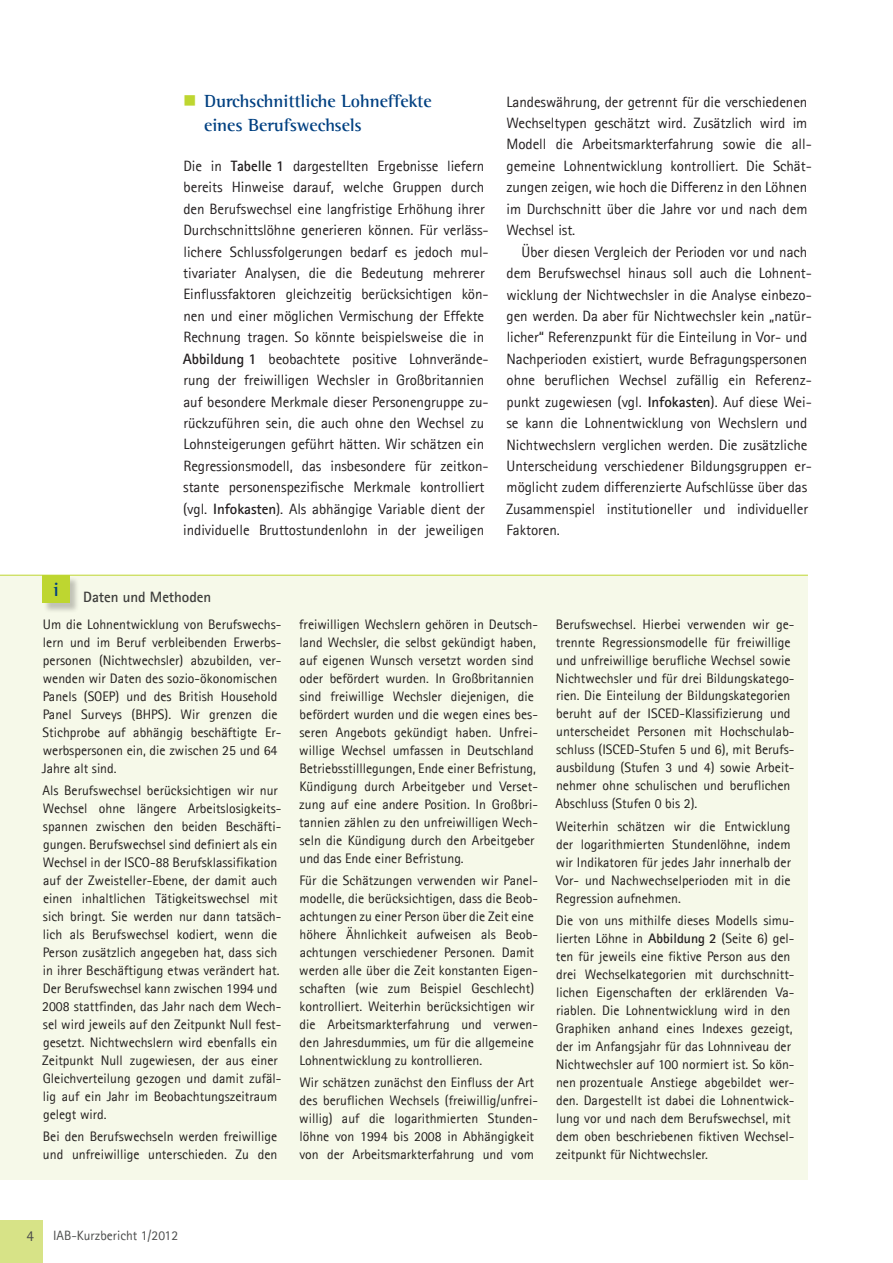
<style>
.page{position:relative;width:893px;height:1263px;background:#fff}
.page>*{position:absolute;margin:0;border:0;box-sizing:border-box;transform-origin:0 0}
.t1{font:700 19.5px "Agfa Rotis Semi Serif";color:#014081}
.t2{font:700 18px/24px "Agfa Rotis Semi Serif";letter-spacing:-.005em;color:#014081}
.t3{font:15px/21.5px "Agfa Rotis Sans Serif";letter-spacing:-.005em;color:#231f20}
.t4{font:700 15px "Agfa Rotis Sans Serif";letter-spacing:-.005em;color:#3e3e3c}
.t5{font:15px "Agfa Rotis Sans Serif";color:#4b4c4b}
.t6{font:13.8px/18px "Agfa Rotis Sans Serif";color:#221e1d}
.t7{font:13.5px "Agfa Rotis Sans Serif";color:#4b4c4b}
.s1{font-weight:700}
</style>
<div class="page">
<div style="left:0;top:575px;width:808px;height:604px;background:#f6f9e9"></div>
<div style="left:43px;top:576px;width:37px;height:37px;background:#231f20;opacity:.25"></div>
<div style="left:43px;top:576px;width:27px;height:27px;background:#bed630"></div>
<hr style="left:0;top:575px;width:808px;height:1px;background:#bed630">
<div style="left:0;top:1220px;width:43px;height:43px;background:#d7e387"></div>
<h2 class="t2" style="left:204px;top:89px;width:229px">Durchschnittliche Lohneffekte eines Berufswechsels</h2>
<p class="t3" style="left:183px;top:155px;width:307px">Die in <span class="s1">Tabelle 1</span> dargestellten Ergebnisse liefern bereits Hinweise darauf, welche Gruppen durch den Berufswechsel eine langfristige Erhöhung ihrer Durchschnittslöhne generieren können. Für verläss&shy;lichere Schlussfolgerungen bedarf es jedoch mul&shy;tivariater Analysen, die die Bedeutung mehrerer Einflussfaktoren gleichzeitig berücksichtigen kön&shy;nen und einer möglichen Vermischung der Effekte Rechnung tragen. So könnte beispielsweise die in <span class="s1">Abbildung 1</span> beobachtete positive Lohnverände&shy;rung der freiwilligen Wechsler in Großbritannien auf besondere Merkmale dieser Personengruppe zu&shy;rückzuführen sein, die auch ohne den Wechsel zu Lohnsteigerungen geführt hätten. Wir schätzen ein Regressionsmodell, das insbesondere für zeitkon&shy;stante personenspezifische Merkmale kontrolliert (vgl. <span class="s1">Infokasten</span>). Als abhängige Variable dient der individuelle Bruttostundenlohn in der jeweiligen</p>
<p class="t3" style="left:506px;top:91px;width:307px">Landeswährung, der getrennt für die verschiedenen Wechseltypen geschätzt wird. Zusätzlich wird im Modell die Arbeitsmarkterfahrung sowie die all&shy;gemeine Lohnentwicklung kontrolliert. Die Schät&shy;zungen zeigen, wie hoch die Differenz in den Löhnen im Durchschnitt über die Jahre vor und nach dem Wechsel ist.</p>
<p class="t3" style="left:506px;top:241px;width:307px;text-indent:16px">Über diesen Vergleich der Perioden vor und nach dem Berufswechsel hinaus soll auch die Lohnent&shy;wicklung der Nichtwechsler in die Analyse einbezo&shy;gen werden. Da aber für Nichtwechsler kein „natür&shy;licher“ Referenzpunkt für die Einteilung in Vor- und Nachperioden existiert, wurde Befragungspersonen ohne beruflichen Wechsel zufällig ein Referenz&shy;punkt zugewiesen (vgl. <span class="s1">Infokasten</span>). Auf diese Wei&shy;se kann die Lohnentwicklung von Wechslern und Nichtwechslern verglichen werden. Die zusätzliche Unterscheidung verschiedener Bildungsgruppen er&shy;möglicht zudem differenzierte Aufschlüsse über das Zusammenspiel institutioneller und individueller Faktoren.</p>
<h1 class="t1" style="left:54px;top:578px;width:7px">i</h1>
<p class="t4" style="left:83px;top:588px;width:129px">Daten und Methoden</p>
<p class="t6" style="left:42px;top:615px;width:241px">Um die Lohnentwicklung von Berufswechs&shy;lern und im Beruf verbleibenden Erwerbs&shy;personen (Nichtwechsler) abzubilden, ver&shy;wenden wir Daten des sozio-ökonomischen Panels (SOEP) und des British Household Panel Surveys (BHPS). Wir grenzen die Stichprobe auf abhängig beschäftigte Er&shy;werbspersonen ein, die zwischen 25 und 64<br>Jahre alt sind.</p>
<p class="t6" style="left:42px;top:781px;width:241px">Als Berufswechsel berücksichtigen wir nur Wechsel ohne längere Arbeitslosigkeits&shy;spannen zwischen den beiden Beschäfti&shy;gungen. Berufswechsel sind definiert als ein Wechsel in der ISCO-88 Berufsklassifikation auf der Zweisteller-Ebene, der damit auch einen inhaltlichen Tätigkeitswechsel mit sich bringt. Sie werden nur dann tatsäch&shy;lich als Berufswechsel kodiert, wenn die Person zusätzlich angegeben hat, dass sich in ihrer Beschäftigung etwas verändert hat.<br>Der Berufswechsel kann zwischen 1994 und 2008 stattfinden, das Jahr nach dem Wech&shy;sel wird jeweils auf den Zeitpunkt Null fest&shy;gesetzt. Nichtwechslern wird ebenfalls ein Zeitpunkt Null zugewiesen, der aus einer Gleichverteilung gezogen und damit zufäl&shy;lig auf ein Jahr im Beobachtungszeitraum gelegt wird.</p>
<p class="t6" style="left:43px;top:1127px;width:236px">Bei den Berufswechseln werden freiwillige und unfreiwillige unterschieden. Zu den</p>
<p class="t6" style="left:299px;top:615px;width:240px">freiwilligen Wechslern gehören in Deutsch&shy;land Wechsler, die selbst gekündigt haben, auf eigenen Wunsch versetzt worden sind oder befördert wurden. In Großbritannien sind freiwillige Wechsler diejenigen, die befördert wurden und die wegen eines bes&shy;seren Angebots gekündigt haben. Unfrei&shy;willige Wechsel umfassen in Deutschland Betriebsstilllegungen, Ende einer Befristung, Kündigung durch Arbeitgeber und Verset&shy;zung auf eine andere Position. In Großbri&shy;tannien zählen zu den unfreiwilligen Wech&shy;seln die Kündigung durch den Arbeitgeber und das Ende einer Befristung.</p>
<p class="t6" style="left:299px;top:871px;width:240px">Für die Schätzungen verwenden wir Panel&shy;modelle, die berücksichtigen, dass die Beob&shy;achtungen zu einer Person über die Zeit eine höhere Ähnlichkeit aufweisen als Beob&shy;achtungen verschiedener Personen. Damit werden alle über die Zeit konstanten Eigen&shy;schaften (wie zum Beispiel Geschlecht) kontrolliert. Weiterhin berücksichtigen wir die Arbeitsmarkterfahrung und verwen&shy;den Jahresdummies, um für die allgemeine Lohnentwicklung zu kontrollieren.</p>
<p class="t6" style="left:299px;top:1073px;width:240px">Wir schätzen zunächst den Einfluss der Art des beruflichen Wechsels (freiwillig/unfrei&shy;willig) auf die logarithmierten Stunden&shy;löhne von 1994 bis 2008 in Abhängigkeit von der Arbeitsmarkterfahrung und vom</p>
<p class="t6" style="left:556px;top:615px;width:240px">Berufswechsel. Hierbei verwenden wir ge&shy;trennte Regressionsmodelle für freiwillige und unfreiwillige berufliche Wechsel sowie Nichtwechsler und für drei Bildungskatego&shy;rien. Die Einteilung der Bildungskategorien beruht auf der ISCED-Klassifizierung und unterscheidet Personen mit Hochschulab&shy;schluss (ISCED-Stufen 5 und 6), mit Berufs&shy;ausbildung (Stufen 3 und 4) sowie Arbeit&shy;nehmer ohne schulischen und beruflichen Abschluss (Stufen 0 bis 2).</p>
<p class="t6" style="left:556px;top:817px;width:237px;text-align:justify">Weiterhin schätzen wir die Entwicklung der logarithmierten Stundenlöhne, indem wir Indikatoren für jedes Jahr innerhalb der Vor- und Nachwechselperioden mit in die Regression aufnehmen.</p>
<p class="t6" style="left:556px;top:911px;width:240px">Die von uns mithilfe dieses Modells simu&shy;lierten Löhne in <span class="s1">Abbildung 2</span> (Seite 6) gel&shy;ten für jeweils eine fiktive Person aus den drei Wechselkategorien mit durchschnitt&shy;lichen Eigenschaften der erklärenden Va&shy;riablen. Die Lohnentwicklung wird in den Graphiken anhand eines Indexes gezeigt, der im Anfangsjahr für das Lohnniveau der Nichtwechsler auf 100 normiert ist. So kön&shy;nen prozentuale Anstiege abgebildet wer&shy;den. Dargestellt ist dabei die Lohnentwick&shy;lung vor und nach dem Berufswechsel, mit dem oben beschriebenen fiktiven Wechsel&shy;zeitpunkt für Nichtwechsler.</p>
<p class="t5" style="left:27px;top:1227px;width:9px">4</p>
<p class="t7" style="left:53px;top:1227px;width:126px">IAB-Kurzbericht 1/2012</p>
</div>
